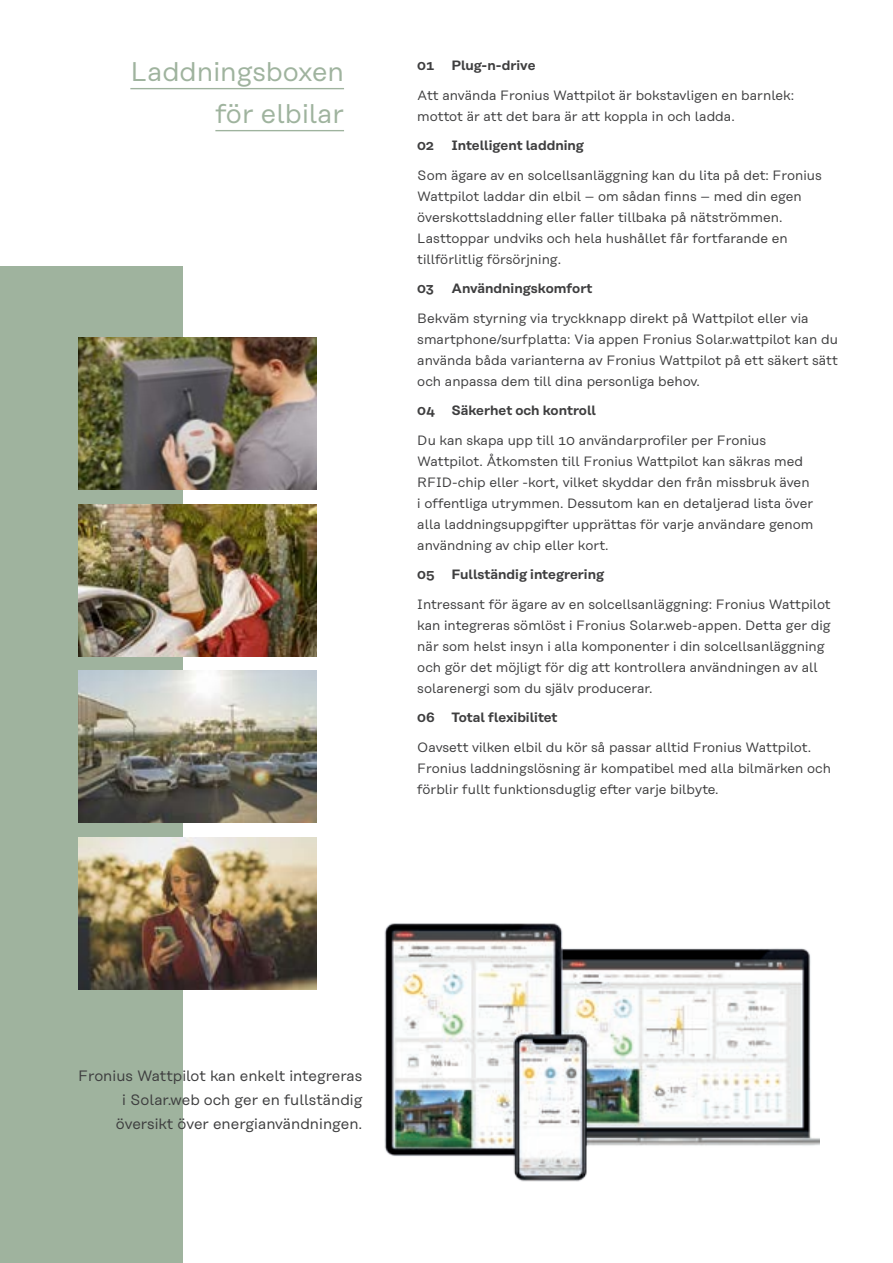
<style>
.page{position:relative;width:893px;height:1263px;background:#fff}
.page>*{position:absolute;margin:0;border:0;box-sizing:border-box;transform-origin:0 0}
.t1{font:27px/42px "Rational Text";color:#9fb39e;text-align:right}
.t2{font:15px/24px "Rational Text";color:#3e3e3f;text-align:right}
.t3{font:13.5px/21px "Rational Text";color:#3e3e3f}
.t4{font:600 13.5px "Rational Text";color:#3e3e3f}
</style>
<div class="page">
<div style="left:0;top:267px;width:183px;height:996px;background:#9fb39e"></div>
<hr style="left:130px;top:88px;width:214px;height:1px;background:#9fb39e">
<hr style="left:215px;top:130px;width:129px;height:1px;background:#9fb39e">
<img style="left:78px;top:671px;width:238px;height:152px">
<img style="left:78px;top:838px;width:238px;height:151px">
<img style="left:78px;top:504px;width:239px;height:152px">
<img style="left:78px;top:337px;width:238px;height:152px">
<img style="left:384px;top:923px;width:436px;height:259px">
<h1 class="t1" style="left:130px;top:51px;width:215px">Laddningsboxen för elbilar</h1>
<p class="t4" style="left:417px;top:58px;width:18px">01</p>
<p class="t4" style="left:451px;top:58px;width:86px">Plug-n-drive</p>
<p class="t3" style="left:417px;top:85px;width:378px">Att använda Fronius Wattpilot är bokstavligen en barnlek: mottot är att det bara är att koppla in och ladda.</p>
<p class="t4" style="left:417px;top:138px;width:18px">02</p>
<p class="t4" style="left:451px;top:138px;width:134px">Intelligent laddning</p>
<p class="t3" style="left:417px;top:165px;width:406px">Som ägare av en solcellsanläggning kan du lita på det: Fronius Wattpilot laddar din elbil – om sådan finns – med din egen överskottsladdning eller faller tillbaka på nätströmmen.<br>Lasttoppar undviks och hela hushållet får fortfarande en tillförlitlig försörjning.</p>
<p class="t4" style="left:417px;top:281px;width:18px">03</p>
<p class="t4" style="left:451px;top:281px;width:143px">Användningskomfort</p>
<p class="t3" style="left:417px;top:308px;width:422px">Bekväm styrning via tryckknapp direkt på Wattpilot eller via smartphone/surfplatta: Via appen Fronius Solar.wattpilot kan du använda båda varianterna av Fronius Wattpilot på ett säkert sätt och anpassa dem till dina personliga behov.</p>
<p class="t4" style="left:417px;top:403px;width:180px">04 Säkerhet och kontroll</p>
<p class="t3" style="left:417px;top:430px;width:398px">Du kan skapa upp till 10 användarprofiler per Fronius Wattpilot. Åtkomsten till Fronius Wattpilot kan säkras med RFID-chip eller -kort, vilket skyddar den från missbruk även i offentliga utrymmen. Dessutom kan en detaljerad lista över alla laddningsuppgifter upprättas för varje användare genom användning av chip eller kort.</p>
<p class="t4" style="left:417px;top:567px;width:188px">05 Fullständig integrering</p>
<p class="t3" style="left:417px;top:594px;width:415px">Intressant för ägare av en solcellsanläggning: Fronius Wattpilot kan integreras sömlöst i Fronius Solar.web-appen. Detta ger dig när som helst insyn i alla komponenter i din solcellsanläggning och gör det möjligt för dig att kontrollera användningen av all solarenergi som du själv producerar.</p>
<p class="t4" style="left:417px;top:710px;width:142px">06 Total flexibilitet</p>
<p class="t3" style="left:417px;top:737px;width:415px">Oavsett vilken elbil du kör så passar alltid Fronius Wattpilot.<br>Fronius laddningslösning är kompatibel med alla bilmärken och förblir fullt funktionsduglig efter varje bilbyte.</p>
<p class="t2" style="left:78px;top:1064px;width:286px">Fronius Wattpilot kan enkelt integreras i Solar.web och ger en fullständig översikt över energianvändningen.</p>
</div>
